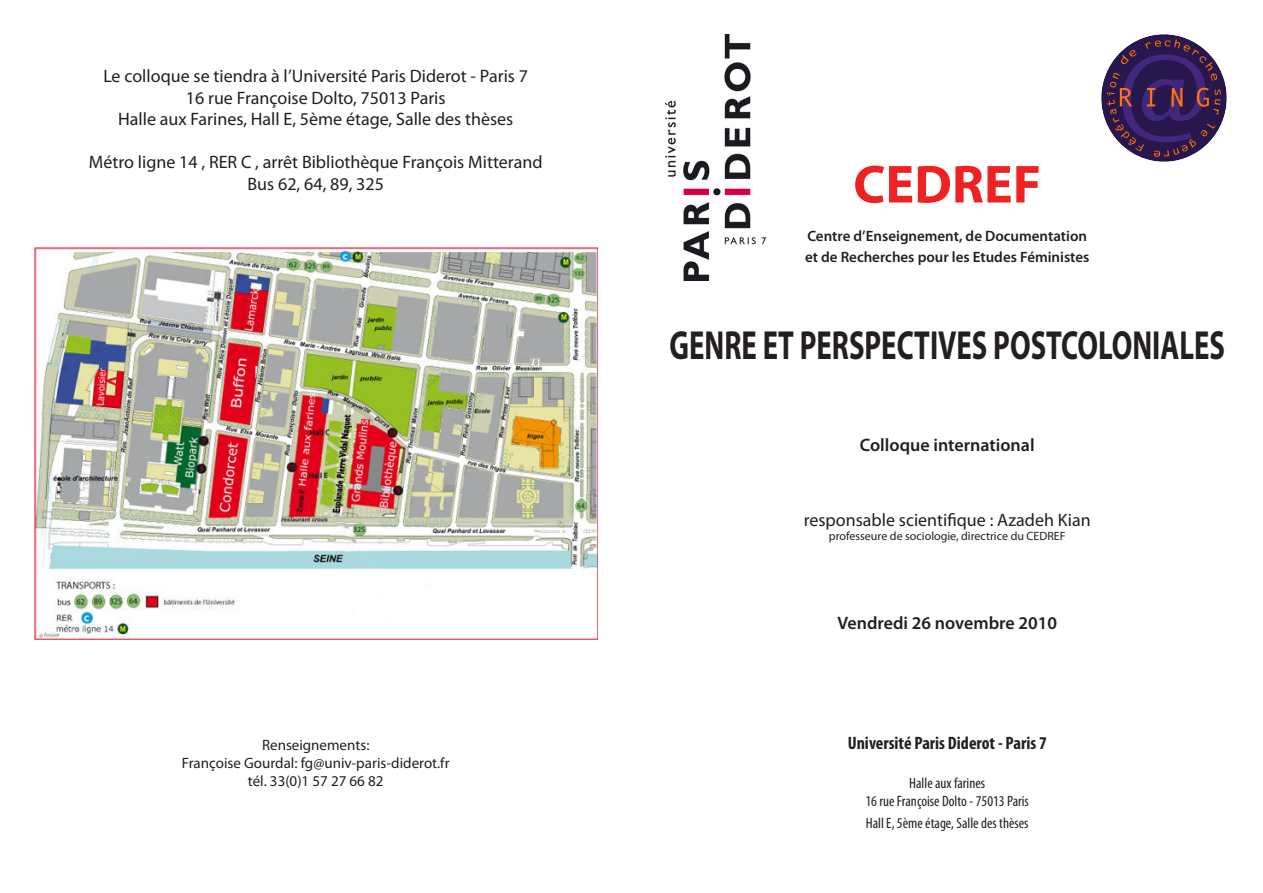
<style>
.page{position:relative;width:1263px;height:893px;background:#fff}
.page>*{position:absolute;margin:0;border:0;box-sizing:border-box;transform-origin:0 0}
.t1{font:700 54px "Myriad Pro";color:#ee2123}
.t2{font:700 40.8px "Myriad Pro";color:#231f20;scale:.71 1}
.t3{font:18px "Myriad Pro";color:#231f20}
.t4{font:600 18px "Myriad Pro";color:#231f20}
.t5{font:700 condensed 18px "Myriad Pro";color:#231f20}
.t6{font:condensed 15px "Myriad Pro";color:#231f20}
.t7{font:15px "Myriad Pro";color:#231f20}
.t8{font:600 15px "Myriad Pro";color:#231f20}
.t9{font:12px "Myriad Pro";color:#231f20}
</style>
<div class="page">
<img style="left:34px;top:248px;width:563px;height:392px">
<img style="left:665px;top:34px;width:100px;height:247px">
<img style="left:1102px;top:34px;width:124px;height:128px">
<p class="t3" style="left:103px;top:65px;width:426px">Le colloque se tiendra à l’Université Paris Diderot - Paris 7</p>
<p class="t3" style="left:186px;top:86px;width:261px">16 rue Françoise Dolto, 75013 Paris</p>
<p class="t3" style="left:118px;top:108px;width:397px">Halle aux Farines, Hall E, 5ème étage, Salle des thèses</p>
<p class="t3" style="left:89px;top:151px;width:455px">Métro ligne 14 , RER C , arrêt Bibliothèque François Mitterand</p>
<p class="t3" style="left:248px;top:173px;width:138px">Bus 62, 64, 89, 325</p>
<p class="t7" style="left:262px;top:736px;width:109px">Renseignements:</p>
<p class="t7" style="left:182px;top:754px;width:269px">Françoise Gourdal: fg@univ-paris-diderot.fr</p>
<p class="t7" style="left:248px;top:772px;width:137px">tél. 33(0)1 57 27 66 82</p>
<p class="t1" style="left:853px;top:149px;width:189px">CEDREF</p>
<p class="t8" style="left:807px;top:226px;width:281px">Centre d’Enseignement, de Documentation</p>
<p class="t8" style="left:805px;top:248px;width:286px">et de Recherches pour les Etudes Féministes</p>
<p class="t2" style="left:669px;top:319px;width:784px">GENRE ET PERSPECTIVES POSTCOLONIALES</p>
<p class="t4" style="left:860px;top:434px;width:176px">Colloque international</p>
<p class="t3" style="left:804px;top:509px;width:288px">responsable scientifique : Azadeh Kian</p>
<p class="t9" style="left:829px;top:529px;width:238px">professeure de sociologie, directrice du CEDREF</p>
<p class="t4" style="left:837px;top:612px;width:221px">Vendredi 26 novembre 2010</p>
<p class="t5" style="left:848px;top:731px;width:200px">Université Paris Diderot - Paris 7</p>
<p class="t6" style="left:909px;top:774px;width:78px">Halle aux farines</p>
<p class="t6" style="left:865px;top:792px;width:165px">16 rue Françoise Dolto - 75013 Paris</p>
<p class="t6" style="left:866px;top:814px;width:164px">Hall E, 5ème étage, Salle des thèses</p>
</div>
